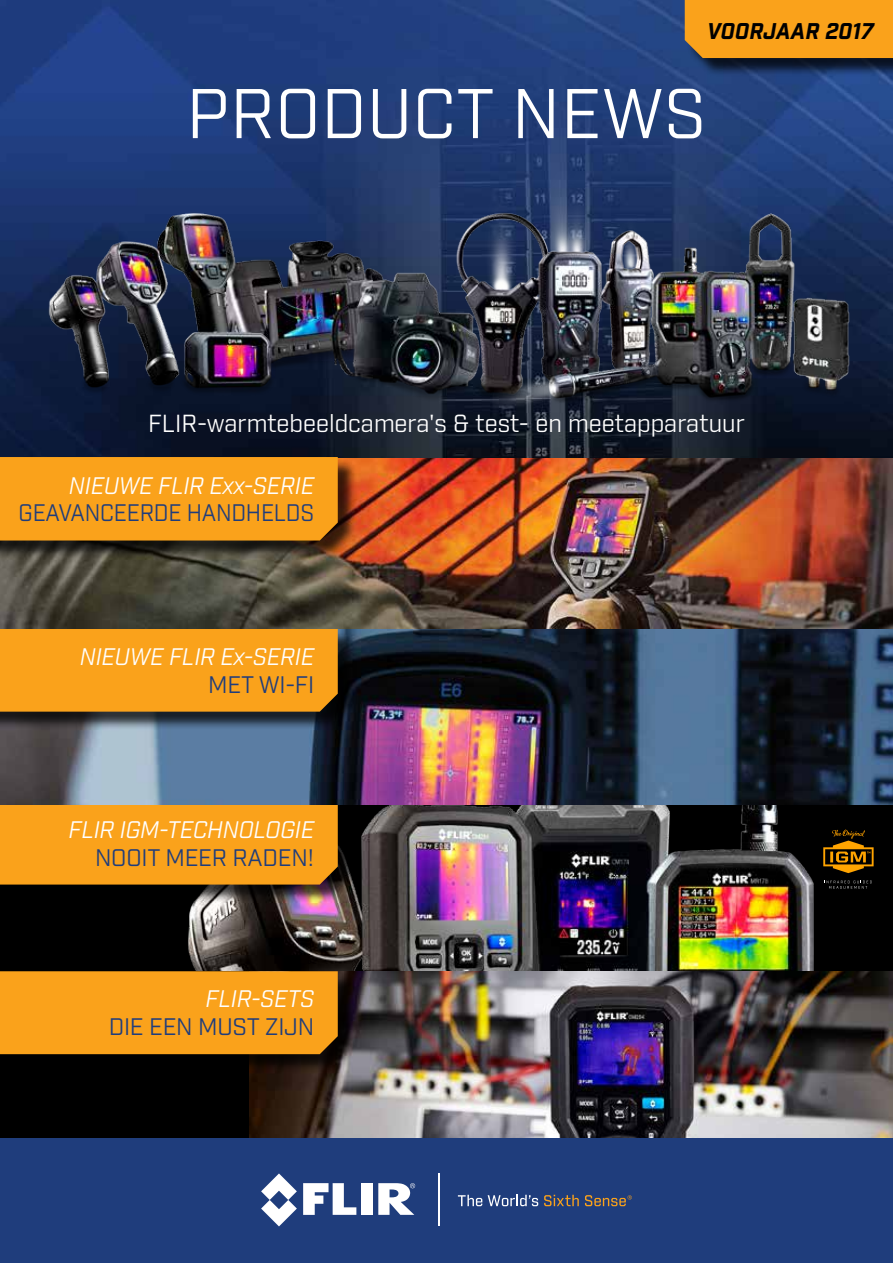
<style>
.page{position:relative;width:893px;height:1263px;background:#fff}
.page>*{position:absolute;margin:0;border:0;box-sizing:border-box;transform-origin:0 0}
.t1{font:68.25px "Industry";letter-spacing:.01em;color:#fff}
.t2{font:24px "Industry";color:#fff}
.t3{font:italic 23.25px "Industry";letter-spacing:-.01em;color:#fff}
.t4{font:23.25px "Industry";letter-spacing:-.01em;color:#1f3d7c}
.t5{font:23.25px "Industry";letter-spacing:-.01em;color:#1f3d7c;scale:.95 1}
.t6{font:italic 700 22.05px "Industry";color:#000}
</style>
<div class="page">
<div style="left:0;top:801px;width:893px;height:176px;background:#000"></div>
<img style="left:188px;top:804px;width:705px;height:167px">
<div style="left:0;top:971px;width:893px;height:171px;background:#000"></div>
<img style="left:249px;top:971px;width:644px;height:167px">
<div style="left:0;top:803px;width:357px;height:100px;background:#000;opacity:.75"></div>
<div style="left:0;top:804px;width:338px;height:80px;background:#faa21b"></div>
<img style="left:0;top:463px;width:893px;height:341px">
<img style="left:0;top:0;width:893px;height:463px">
<div style="left:0;top:630px;width:357px;height:100px;background:#000;opacity:.75"></div>
<div style="left:0;top:628px;width:338px;height:84px;background:#faa21b"></div>
<div style="left:0;top:459px;width:357px;height:100px;background:#000;opacity:.75"></div>
<div style="left:0;top:457px;width:338px;height:83px;background:#faa21b"></div>
<img style="left:2px;top:47px;width:889px;height:454px">
<div style="left:0;top:1138px;width:893px;height:125px;background:#1f3d7c"></div>
<svg style="left:303px;top:1183px;width:53px;height:32px"></svg>
<div style="left:362px;top:1183px;width:11px;height:32px;background:#fff"></div>
<svg style="left:261px;top:1173px;width:36px;height:53px"></svg>
<svg style="left:378px;top:1183px;width:37px;height:32px"></svg>
<svg style="left:458px;top:1195px;width:24px;height:11px"></svg>
<svg style="left:488px;top:1195px;width:50px;height:11px"></svg>
<svg style="left:544px;top:1195px;width:35px;height:11px"></svg>
<hr style="left:438px;top:1173px;width:1px;height:53px;background:#fff">
<svg style="left:585px;top:1195px;width:47px;height:11px"></svg>
<div style="left:687px;top:0;width:206px;height:77px;background:#000;opacity:.75"></div>
<div style="left:685px;top:0;width:208px;height:58px;background:#faa21b"></div>
<div style="left:0;top:973px;width:357px;height:100px;background:#000;opacity:.75"></div>
<div style="left:0;top:971px;width:338px;height:83px;background:#faa21b"></div>
<svg style="left:824px;top:881px;width:48px;height:8px"></svg>
<svg style="left:823px;top:829px;width:51px;height:44px"></svg>
<p class="t6" style="left:707px;top:18px;width:168px">VOORJAAR 2017</p>
<h1 class="t1" style="left:186px;top:73px;width:522px">PRODUCT NEWS</h1>
<p class="t2" style="left:148px;top:409px;width:598px">FLIR-warmtebeeldcamera's &amp; test- en meetapparatuur</p>
<p class="t3" style="left:69px;top:471px;width:247px">NIEUWE FLIR Exx-SERIE</p>
<p class="t5" style="left:19px;top:499px;width:313px">GEAVANCEERDE HANDHELDS</p>
<p class="t3" style="left:80px;top:642px;width:236px">NIEUWE FLIR Ex-SERIE</p>
<p class="t4" style="left:208px;top:670px;width:108px">MET WI-FI</p>
<p class="t3" style="left:69px;top:816px;width:247px">FLIR IGM-TECHNOLOGIE</p>
<p class="t4" style="left:95px;top:844px;width:221px">NOOIT MEER RADEN!</p>
<p class="t3" style="left:206px;top:985px;width:110px">FLIR-SETS</p>
<p class="t4" style="left:109px;top:1013px;width:207px">DIE EEN MUST ZIJN</p>
</div>
